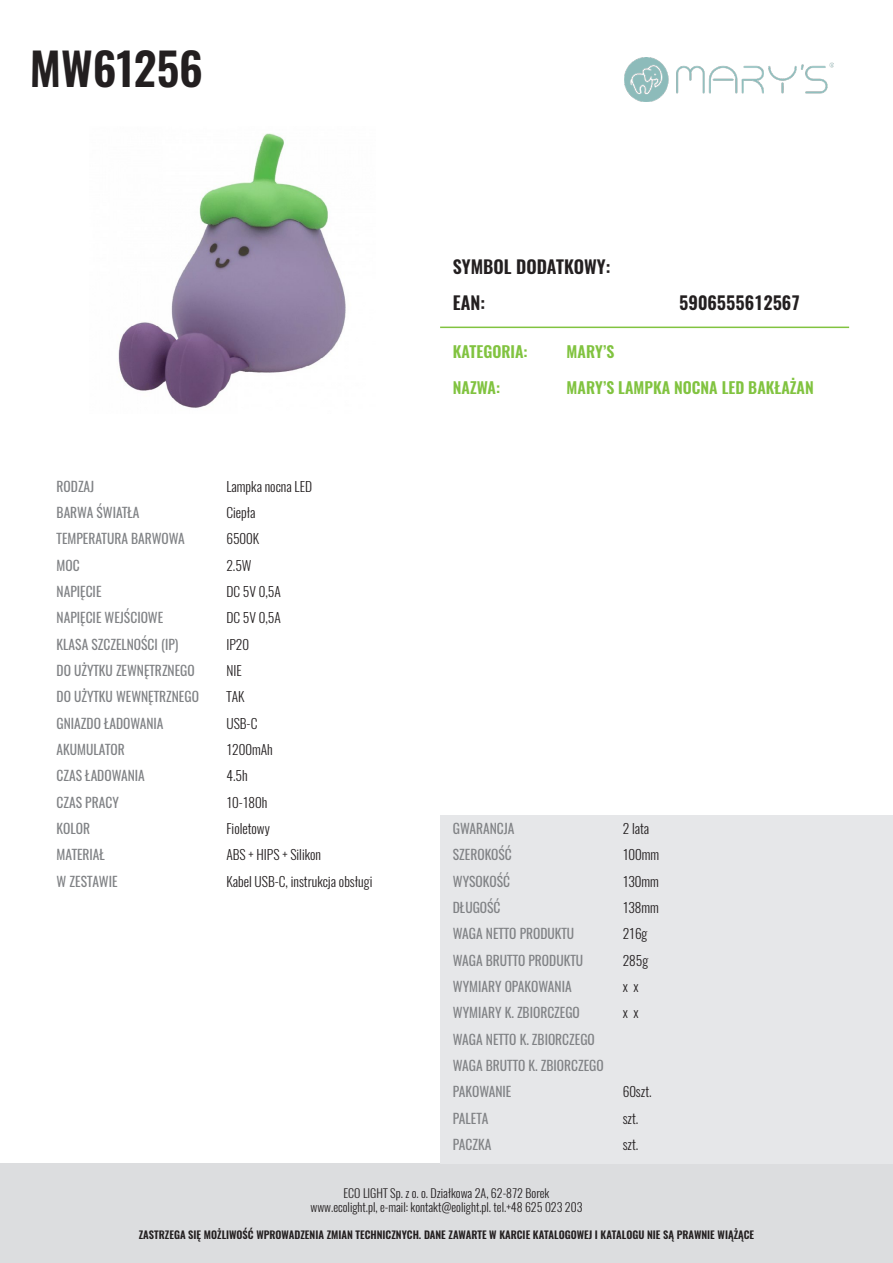
<style>
.page{position:relative;width:893px;height:1263px;background:#fff}
.page>*{position:absolute;margin:0;border:0;box-sizing:border-box;transform-origin:0 0}
.Symbol{font:600 45px "Oswald";color:#231f20}
.t1{font:600 18px "Oswald";color:#231f20}
.Kategorie{font:600 15.75px "Oswald";color:#81c340}
.Parametry{font:13.5px "Oswald";color:#808285}
.t2{font:300 13.5px "Oswald";color:#231f20}
.t3{font:300 12px "Oswald";color:#231f20}
.t4{font:600 10.5px "Oswald";color:#231f20}
</style>
<div class="page">
<div style="left:0;top:1164px;width:893px;height:99px;background:#dcdddf"></div>
<div style="left:440px;top:815px;width:453px;height:349px;background:#e6e7e9"></div>
<img style="left:118px;top:133px;width:228px;height:275px">
<img style="left:625px;top:57px;width:208px;height:44px">
<hr style="left:440px;top:327px;width:409px;height:1px;background:#81c340">
<p class="Symbol" style="left:30px;top:29px;width:175px">MW61256</p>
<p class="Parametry" style="left:57px;top:477px;width:39px">RODZAJ</p>
<p class="t2" style="left:226px;top:477px;width:87px">Lampka nocna LED</p>
<p class="Parametry" style="left:57px;top:503px;width:84px">BARWA ŚWIATŁA</p>
<p class="t2" style="left:226px;top:503px;width:31px">Ciepła</p>
<p class="Parametry" style="left:57px;top:529px;width:130px">TEMPERATURA BARWOWA</p>
<p class="t2" style="left:226px;top:530px;width:34px">6500K</p>
<p class="Parametry" style="left:57px;top:556px;width:25px">MOC</p>
<p class="t2" style="left:226px;top:556px;width:27px">2.5W</p>
<p class="Parametry" style="left:57px;top:582px;width:46px">NAPIĘCIE</p>
<p class="t2" style="left:226px;top:582px;width:56px">DC 5V 0,5A</p>
<p class="Parametry" style="left:57px;top:608px;width:108px">NAPIĘCIE WEJŚCIOWE</p>
<p class="t2" style="left:226px;top:609px;width:56px">DC 5V 0,5A</p>
<p class="Parametry" style="left:57px;top:635px;width:123px">KLASA SZCZELNOŚCI (IP)</p>
<p class="t2" style="left:226px;top:635px;width:24px">IP20</p>
<p class="Parametry" style="left:57px;top:661px;width:140px">DO UŻYTKU ZEWNĘTRZNEGO</p>
<p class="t2" style="left:226px;top:661px;width:17px">NIE</p>
<p class="Parametry" style="left:57px;top:687px;width:144px">DO UŻYTKU WEWNĘTRZNEGO</p>
<p class="t2" style="left:226px;top:688px;width:20px">TAK</p>
<p class="Parametry" style="left:57px;top:714px;width:109px">GNIAZDO ŁADOWANIA</p>
<p class="t2" style="left:226px;top:714px;width:32px">USB-C</p>
<p class="Parametry" style="left:57px;top:740px;width:70px">AKUMULATOR</p>
<p class="t2" style="left:226px;top:740px;width:48px">1200mAh</p>
<p class="Parametry" style="left:57px;top:766px;width:90px">CZAS ŁADOWANIA</p>
<p class="t2" style="left:226px;top:767px;width:23px">4.5h</p>
<p class="Parametry" style="left:57px;top:793px;width:64px">CZAS PRACY</p>
<p class="t2" style="left:226px;top:793px;width:42px">10-180h</p>
<p class="Parametry" style="left:57px;top:819px;width:35px">KOLOR</p>
<p class="t2" style="left:226px;top:819px;width:45px">Fioletowy</p>
<p class="Parametry" style="left:57px;top:845px;width:50px">MATERIAŁ</p>
<p class="t2" style="left:226px;top:846px;width:96px">ABS + HIPS + Silikon</p>
<p class="Parametry" style="left:57px;top:872px;width:62px">W ZESTAWIE</p>
<p class="t2" style="left:226px;top:872px;width:147px">Kabel USB-C, instrukcja obsługi</p>
<p class="t1" style="left:453px;top:254px;width:159px">SYMBOL DODATKOWY:</p>
<p class="t1" style="left:453px;top:290px;width:34px">EAN:</p>
<p class="Kategorie" style="left:453px;top:341px;width:76px">KATEGORIA:</p>
<p class="Kategorie" style="left:453px;top:377px;width:49px">NAZWA:</p>
<p class="t1" style="left:679px;top:290px;width:122px">5906555612567</p>
<p class="Kategorie" style="left:567px;top:341px;width:49px">MARY’S</p>
<p class="Kategorie" style="left:567px;top:377px;width:249px">MARY’S LAMPKA NOCNA LED BAKŁAŻAN</p>
<p class="Parametry" style="left:453px;top:819px;width:63px">GWARANCJA</p>
<p class="t2" style="left:623px;top:819px;width:28px">2 lata</p>
<p class="Parametry" style="left:453px;top:845px;width:61px">SZEROKOŚĆ</p>
<p class="t2" style="left:623px;top:846px;width:38px">100mm</p>
<p class="Parametry" style="left:453px;top:872px;width:59px">WYSOKOŚĆ</p>
<p class="t2" style="left:623px;top:872px;width:38px">130mm</p>
<p class="Parametry" style="left:453px;top:898px;width:49px">DŁUGOŚĆ</p>
<p class="t2" style="left:623px;top:898px;width:38px">138mm</p>
<p class="Parametry" style="left:453px;top:924px;width:123px">WAGA NETTO PRODUKTU</p>
<p class="t2" style="left:623px;top:925px;width:26px">216g</p>
<p class="Parametry" style="left:453px;top:951px;width:132px">WAGA BRUTTO PRODUKTU</p>
<p class="t2" style="left:623px;top:951px;width:27px">285g</p>
<p class="Parametry" style="left:453px;top:977px;width:120px">WYMIARY OPAKOWANIA</p>
<p class="t2" style="left:623px;top:977px;width:17px">x x</p>
<p class="Parametry" style="left:453px;top:1003px;width:129px">WYMIARY K. ZBIORCZEGO</p>
<p class="t2" style="left:623px;top:1004px;width:17px">x x</p>
<p class="Parametry" style="left:453px;top:1030px;width:144px">WAGA NETTO K. ZBIORCZEGO</p>
<p class="Parametry" style="left:453px;top:1056px;width:152px">WAGA BRUTTO K. ZBIORCZEGO</p>
<p class="Parametry" style="left:453px;top:1082px;width:60px">PAKOWANIE</p>
<p class="t2" style="left:623px;top:1083px;width:30px">60szt.</p>
<p class="Parametry" style="left:453px;top:1109px;width:37px">PALETA</p>
<p class="t2" style="left:623px;top:1109px;width:17px">szt.</p>
<p class="Parametry" style="left:453px;top:1135px;width:40px">PACZKA</p>
<p class="t2" style="left:623px;top:1136px;width:17px">szt.</p>
<p class="t3" style="left:343px;top:1185px;width:207px">ECO LIGHT Sp. z o. o. Działkowa 2A, 62-872 Borek</p>
<p class="t3" style="left:310px;top:1199px;width:273px">www.ecolight.pl, e-mail: kontakt@eolight.pl. tel.+48 625 023 203</p>
<p class="t4" style="left:139px;top:1227px;width:617px">ZASTRZEGA SIĘ MOŻLIWOŚĆ WPROWADZENIA ZMIAN TECHNICZNYCH. DANE ZAWARTE W KARCIE KATALOGOWEJ I KATALOGU NIE SĄ PRAWNIE WIĄŻĄCE</p>
</div>
